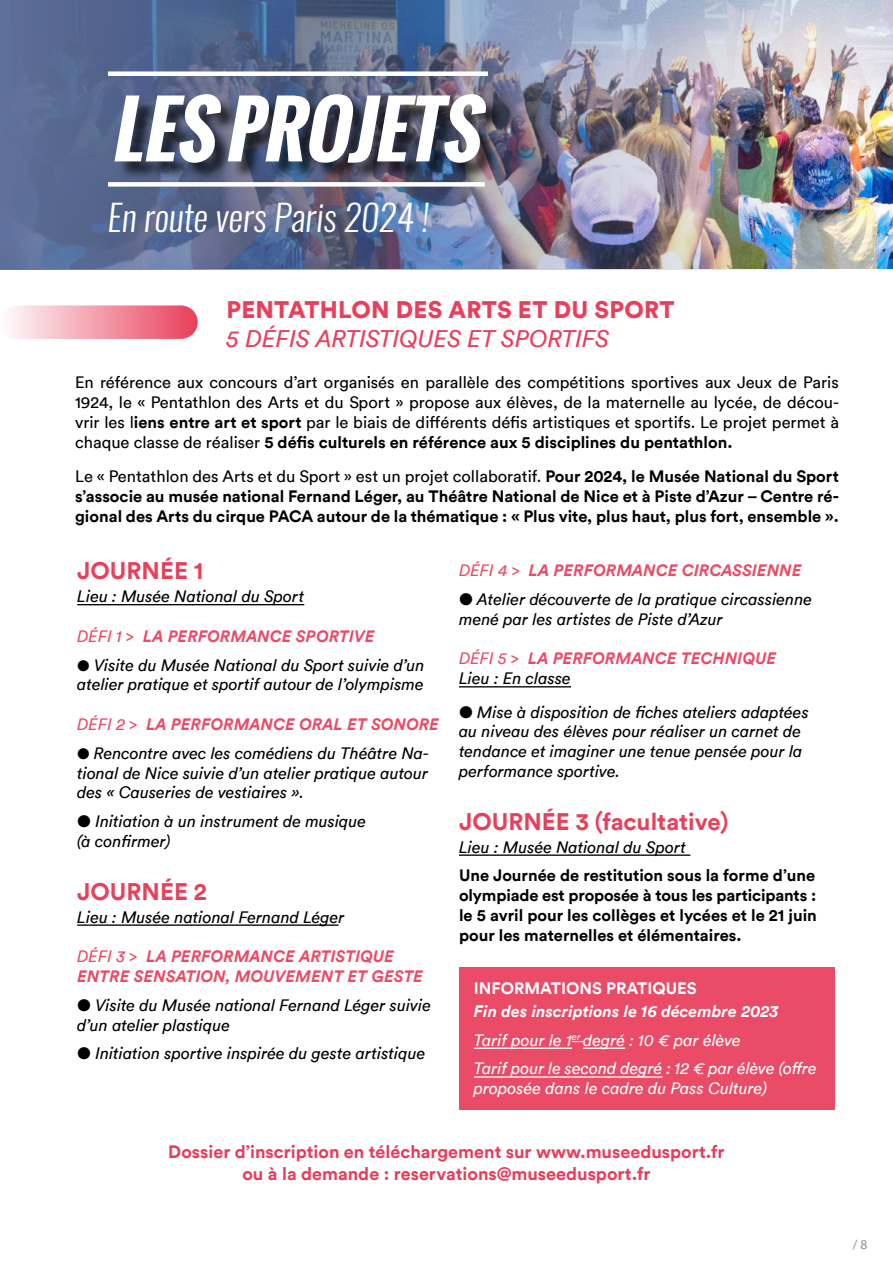
<style>
.page{position:relative;width:893px;height:1263px;background:#fff}
.page>*{position:absolute;margin:0;border:0;box-sizing:border-box;transform-origin:0 0}
.t1{font:italic 700 75px "Oswald";color:#fff}
.t2{font:italic 300 36px "Oswald";color:#fff}
.t3{font:700 24px "Circular";color:#e83f5a}
.t4{font:italic 24px "Circular";color:#e83f5a}
.t5{font:900 24px "Circular";letter-spacing:.01em;color:#e83f5a}
.t6{font:700 18px/21.6px "Circular";color:#e83c5a;text-align:center}
.t7{font:italic 16.5px/19.8px "Circular";color:#000}
.t8{font:700 16.5px/19.8px "Circular";color:#000;text-align:justify}
.t9{font:16.5px/19.8px "Circular";color:#000;text-align:justify}
.t10{font:italic 700 16.5px/19.8px "Circular";letter-spacing:.01em;color:#ea4b67}
.t11{font:italic 16.5px/28.8px "Circular";color:#fff}
.t12{font:700 16.5px "Circular";color:#fff}
.t13{font:13.5px "Myriad Pro";color:#8e8e8d}
.s1{font-weight:700}
.s2{font-weight:400}
.s3{font-size:15px}
.s4{font-weight:400;color:#000}
</style>
<div class="page">
<img style="left:839px;top:0;width:54px;height:269px">
<hr style="left:77px;top:604px;width:227px;height:1px;background:#000">
<hr style="left:77px;top:924px;width:262px;height:2px;background:#000">
<hr style="left:459px;top:686px;width:112px;height:1px;background:#000">
<hr style="left:459px;top:854px;width:231px;height:2px;background:#000">
<div style="left:459px;top:967px;width:375px;height:143px;background:#ea4b67"></div>
<hr style="left:474px;top:1047px;width:98px;height:2px;background:#fff">
<hr style="left:583px;top:1047px;width:42px;height:2px;background:#fff">
<hr style="left:474px;top:1076px;width:188px;height:2px;background:#fff">
<img style="left:0;top:0;width:839px;height:269px">
<div style="left:118px;top:96px;width:387px;height:86px;background:#000;opacity:.67"></div>
<div style="left:108px;top:71px;width:380px;height:5px;background:#fff"></div>
<div style="left:108px;top:182px;width:377px;height:5px;background:#fff"></div>
<div style="left:0;top:305px;width:198px;height:34px;background:linear-gradient(to right,#fefcfc,#e8425d);border-radius:17px"></div>
<h1 class="t1" style="left:111px;top:74px;width:389px">LES PROJETS</h1>
<h2 class="t2" style="left:107px;top:193px;width:323px">En route vers Paris 2024 !</h2>
<h3 class="t5" style="left:227px;top:293px;width:450px">PENTATHLON DES ARTS ET DU SPORT</h3>
<h3 class="t4" style="left:226px;top:324px;width:384px">5 DÉFIS ARTISTIQUES ET SPORTIFS</h3>
<p class="t9" style="left:75px;top:372px;width:765px">En référence aux concours d’art organisés en parallèle des compétitions sportives aux Jeux de Paris 1924, le « Pentathlon des Arts et du Sport » propose aux élèves, de la maternelle au lycée, de décou&shy;vrir les l<span class="s1">iens entre art et sport</span> par le biais de différents défis artistiques et sportifs. Le projet permet à chaque classe de réaliser <span class="s1">5 défis culturels en référence aux 5 disciplines du pentathlon.</span></p>
<p class="t8" style="left:75px;top:466px;width:765px"><span class="s2">Le « Pentathlon des Arts et du Sport » est un projet collaboratif.</span> Pour 2024, le Musée National du Sport s’associe au musée national Fernand Léger, au Théâtre National de Nice et à Piste d’Azur – Centre ré&shy;gional des Arts du cirque PACA autour de la thématique : « Plus vite, plus haut, plus fort, ensemble ».</p>
<h3 class="t3" style="left:77px;top:555px;width:128px">JOURNÉE 1</h3>
<p class="t7" style="left:77px;top:586px;width:229px">Lieu : Musée National du Sport</p>
<p class="t10" style="left:77px;top:626px;width:299px"><span class="s2">DÉFI 1 &gt;</span> LA PERFORMANCE SPORTIVE</p>
<p class="t7" style="left:77px;top:655px;width:349px"><span class="s3">●</span> Visite du Musée National du Sport suivie d’un atelier pratique et sportif autour de l’olympisme</p>
<p class="t10" style="left:77px;top:714px;width:363px"><span class="s2">DÉFI 2 &gt;</span> LA PERFORMANCE ORAL ET SONORE</p>
<p class="t7" style="left:77px;top:743px;width:353px;text-align:justify"><span class="s3">●</span> Rencontre avec les comédiens du Théâtre Na&shy;tional de Nice suivie d’un atelier pratique autour des « Causeries de vestiaires ».</p>
<p class="t7" style="left:77px;top:811px;width:291px">● Initiation à un instrument de musique (à confirmer)</p>
<h3 class="t3" style="left:77px;top:876px;width:131px">JOURNÉE 2</h3>
<p class="t7" style="left:77px;top:907px;width:269px">Lieu : Musée national Fernand Léger</p>
<p class="t10" style="left:77px;top:946px;width:347px"><span class="s2">DÉFI 3 &gt;</span> LA PERFORMANCE ARTISTIQUE<br>ENTRE SENSATION, MOUVEMENT ET GESTE</p>
<p class="t7" style="left:77px;top:995px;width:355px">● Visite du Musée national Fernand Léger suivie d’un atelier plastique</p>
<p class="t7" style="left:77px;top:1043px;width:350px">● Initiation sportive inspirée du geste artistique</p>
<p class="t10" style="left:459px;top:560px;width:344px"><span class="s2">DÉFI 4 &gt;</span> LA PERFORMANCE CIRCASSIENNE</p>
<p class="t7" style="left:459px;top:589px;width:355px">● Atelier découverte de la pratique circassienne mené par les artistes de Piste d’Azur</p>
<p class="t10" style="left:459px;top:648px;width:319px"><span class="s2">DÉFI 5 &gt;</span> LA PERFORMANCE TECHNIQUE<br><span class="s4">Lieu : En classe</span></p>
<p class="t7" style="left:459px;top:702px;width:351px">● Mise à disposition de fiches ateliers adaptées au niveau des élèves pour réaliser un carnet de tendance et imaginer une tenue pensée pour la performance sportive.</p>
<h3 class="t3" style="left:459px;top:806px;width:271px">JOURNÉE 3 (facultative)</h3>
<p class="t7" style="left:459px;top:837px;width:229px">Lieu : Musée National du Sport</p>
<p class="t8" style="left:459px;top:865px;width:359px">Une Journée de restitution sous la forme d’une olympiade est proposée à tous les participants : le 5 avril pour les collèges et lycées et le 21 juin pour les maternelles et élémentaires.</p>
<p class="t12" style="left:474px;top:977px;width:224px">INFORMATIONS PRATIQUES</p>
<p class="t11" style="left:474px;top:996px;width:344px"><span class="s1">Fin des inscriptions le 16 décembre 2023<br></span>Tarif pour le 1<sup>er</sup> degré : 10 € par élève<br>Tarif pour le second degré : 12 € par élève (offre</p>
<p class="t11" style="left:474px;top:1074px;width:295px">proposée dans le cadre du Pass Culture)</p>
<p class="t6" style="left:168px;top:1141px;width:558px">Dossier d’inscription en téléchargement sur www.museedusport.fr ou à la demande : reservations@museedusport.fr</p>
<p class="t13" style="left:853px;top:1236px;width:16px">/ 8</p>
</div>
